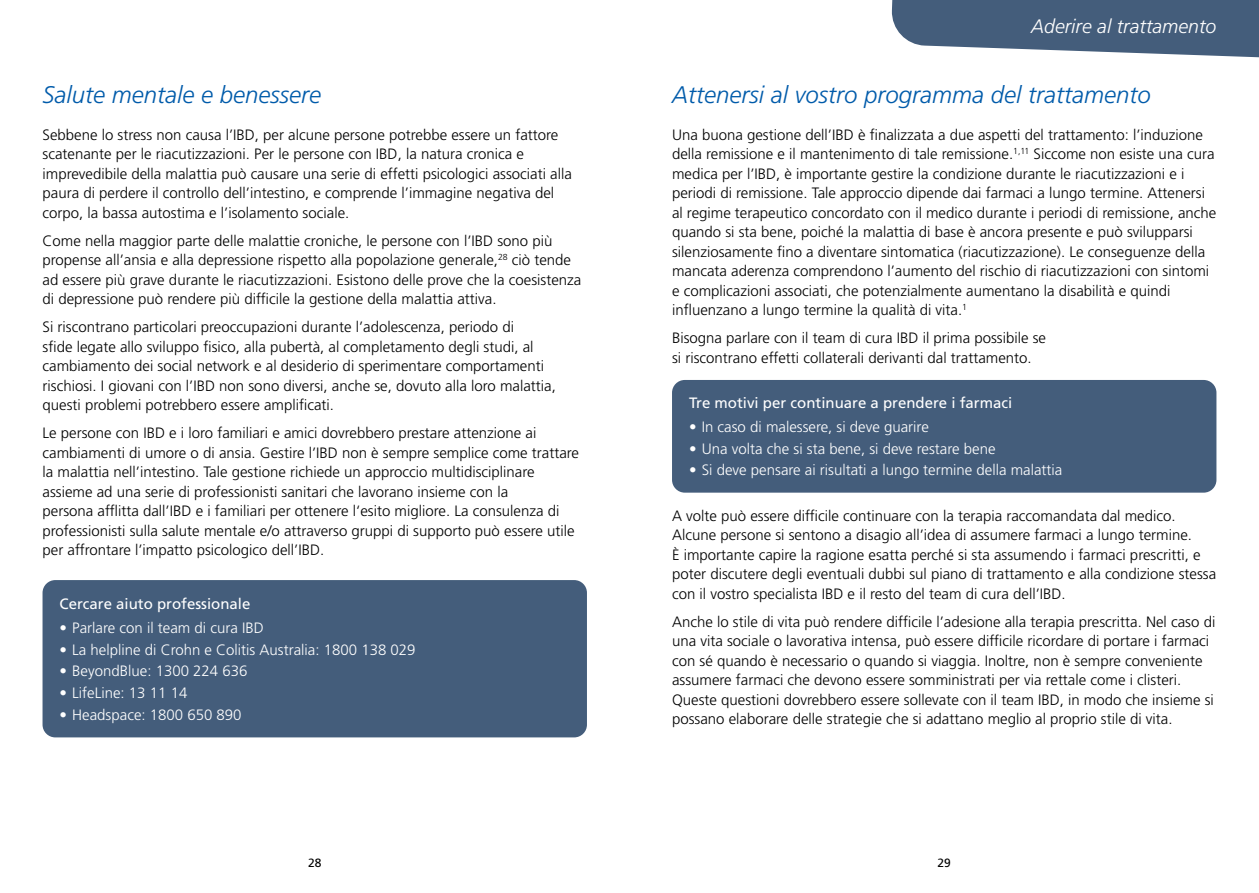
<style>
.page{position:relative;width:1259px;height:893px;background:#fff}
.page>*{position:absolute;margin:0;border:0;box-sizing:border-box;transform-origin:0 0}
.t1{font:italic 300 24px "Frutiger LT Std";color:#005baa}
.t2{font:italic 300 19.5px "Frutiger LT Std";color:#fff}
.t3{font:300 15px/19.5px "Frutiger LT Std";color:#000}
.t4{font:300 15px "Frutiger LT Std";color:#fff}
.t5{font:15px "Frutiger LT Std";color:#fff}
.t6{font:12px "Frutiger LT Std";color:#000}
</style>
<div class="page">
<svg style="left:891px;top:0;width:368px;height:58px;background:#5d738c"></svg>
<div style="left:672px;top:380px;width:544px;height:113px;background:#445d7b;border-radius:13px"></div>
<div style="left:43px;top:580px;width:544px;height:157px;background:#445d7b;border-radius:13px"></div>
<h1 class="t1" style="left:43px;top:81px;width:280px">Salute mentale e benessere</h1>
<p class="t3" style="left:43px;top:125px;width:531px">Sebbene lo stress non causa l’IBD, per alcune persone potrebbe essere un fattore scatenante per le riacutizzazioni. Per le persone con IBD, la natura cronica e imprevedibile della malattia può causare una serie di effetti psicologici associati alla paura di perdere il controllo dell’intestino, e comprende l’immagine negativa del corpo, la bassa autostima e l’isolamento sociale.</p>
<p class="t3" style="left:43px;top:231px;width:540px">Come nella maggior parte delle malattie croniche, le persone con l’IBD sono più propense all’ansia e alla depressione rispetto alla popolazione generale,<sup>28</sup> ciò tende ad essere più grave durante le riacutizzazioni. Esistono delle prove che la coesistenza di depressione può rendere più difficile la gestione della malattia attiva.</p>
<p class="t3" style="left:43px;top:317px;width:515px">Si riscontrano particolari preoccupazioni durante l’adolescenza, periodo di<br>sfide legate allo sviluppo fisico, alla pubertà, al completamento degli studi, al cambiamento dei social network e al desiderio di sperimentare comportamenti rischiosi. I giovani con l’IBD non sono diversi, anche se, dovuto alla loro malattia, questi problemi potrebbero essere amplificati.</p>
<p class="t3" style="left:43px;top:423px;width:538px">Le persone con IBD e i loro familiari e amici dovrebbero prestare attenzione ai cambiamenti di umore o di ansia. Gestire l’IBD non è sempre semplice come trattare la malattia nell’intestino. Tale gestione richiede un approccio multidisciplinare assieme ad una serie di professionisti sanitari che lavorano insieme con la<br>persona afflitta dall’IBD e i familiari per ottenere l‘esito migliore. La consulenza di professionisti sulla salute mentale e/o attraverso gruppi di supporto può essere utile per affrontare l’impatto psicologico dell’IBD.</p>
<p class="t5" style="left:60px;top:595px;width:192px">Cercare aiuto professionale</p>
<p class="t4" style="left:60px;top:619px;width:206px">• Parlare con il team di cura IBD</p>
<p class="t4" style="left:60px;top:641px;width:357px">• La helpline di Crohn e Colitis Australia: 1800 138 029</p>
<p class="t4" style="left:60px;top:663px;width:189px">• BeyondBlue: 1300 224 636</p>
<p class="t4" style="left:60px;top:684px;width:129px">• LifeLine: 13 11 14</p>
<p class="t4" style="left:60px;top:706px;width:184px">• Headspace: 1800 650 890</p>
<h2 class="t2" style="left:1031px;top:15px;width:187px">Aderire al trattamento</h2>
<h1 class="t1" style="left:672px;top:81px;width:480px">Attenersi al vostro programma del trattamento</h1>
<p class="t3" style="left:672px;top:125px;width:546px">Una buona gestione dell’IBD è finalizzata a due aspetti del trattamento: l’induzione della remissione e il mantenimento di tale remissione.<sup>1,11</sup> Siccome non esiste una cura medica per l’IBD, è importante gestire la condizione durante le riacutizzazioni e i periodi di remissione. Tale approccio dipende dai farmaci a lungo termine. Attenersi al regime terapeutico concordato con il medico durante i periodi di remissione, anche quando si sta bene, poiché la malattia di base è ancora presente e può svilupparsi silenziosamente fino a diventare sintomatica (riacutizzazione). Le conseguenze della mancata aderenza comprendono l’aumento del rischio di riacutizzazioni con sintomi e complicazioni associati, che potenzialmente aumentano la disabilità e quindi influenzano a lungo termine la qualità di vita.<sup>1</sup></p>
<p class="t3" style="left:672px;top:328px;width:375px">Bisogna parlare con il team di cura IBD il prima possibile se si riscontrano effetti collaterali derivanti dal trattamento.</p>
<p class="t5" style="left:689px;top:394px;width:325px">Tre motivi per continuare a prendere i farmaci</p>
<p class="t4" style="left:689px;top:418px;width:241px">• In caso di malessere, si deve guarire</p>
<p class="t4" style="left:689px;top:440px;width:308px">• Una volta che si sta bene, si deve restare bene</p>
<p class="t4" style="left:689px;top:462px;width:375px">• Si deve pensare ai risultati a lungo termine della malattia</p>
<p class="t3" style="left:672px;top:506px;width:545px">A volte può essere difficile continuare con la terapia raccomandata dal medico.<br>Alcune persone si sentono a disagio all’idea di assumere farmaci a lungo termine.<br>È importante capire la ragione esatta perché si sta assumendo i farmaci prescritti, e poter discutere degli eventuali dubbi sul piano di trattamento e alla condizione stessa con il vostro specialista IBD e il resto del team di cura dell’IBD.</p>
<p class="t3" style="left:672px;top:612px;width:545px">Anche lo stile di vita può rendere difficile l’adesione alla terapia prescritta. Nel caso di una vita sociale o lavorativa intensa, può essere difficile ricordare di portare i farmaci con sé quando è necessario o quando si viaggia. Inoltre, non è sempre conveniente assumere farmaci che devono essere somministrati per via rettale come i clisteri.<br>Queste questioni dovrebbero essere sollevate con il team IBD, in modo che insieme si possano elaborare delle strategie che si adattano meglio al proprio stile di vita.</p>
<p class="t6" style="left:308px;top:856px;width:15px">28</p>
<p class="t6" style="left:937px;top:856px;width:15px">29</p>
</div>
